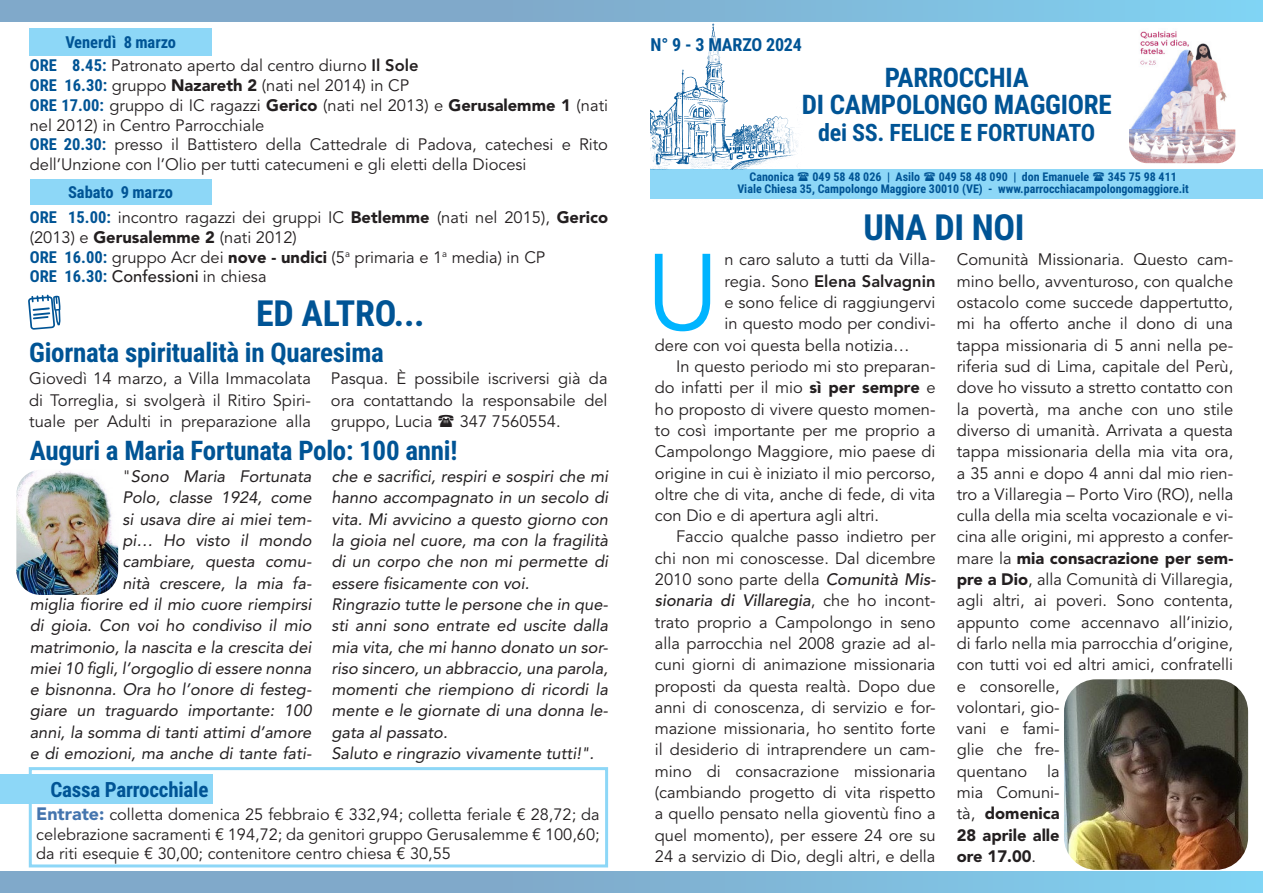
<style>
.page{position:relative;width:1263px;height:893px;background:#fff}
.page>*{position:absolute;margin:0;border:0;box-sizing:border-box;transform-origin:0 0}
.Primo_paragrafo{font:106.8px "Avenir LT Std";color:#00b4ff}
.Titolo_sezione__altro{font:700 36px "Roboto Condensed";letter-spacing:-.01em;color:#005495}
.Titolo_sezione__altro-2{font:700 27px "Roboto Condensed";letter-spacing:-.01em;color:#005495}
.Titolo_sezione__altro-3{font:700 24px "Roboto Condensed";letter-spacing:-.01em;color:#005495}
.Titolo_sezione__altro-4{font:700 21px "Roboto Condensed";letter-spacing:-.01em;color:#005495}
.Titolo_sezione__altro-5{font:700 18px "Roboto Condensed";letter-spacing:-.01em;color:#005495}
.Testo{font:16.5px/21.3px "Avenir LT Std";color:#231f20;text-align:justify}
.Testo-2{font:italic 16.5px/21.3px "Avenir LT Std";color:#231f20;text-align:justify}
.Appunti_date_calendario{font:16.5px/19.8px "Avenir LT Std";color:#231f20}
.Primo_paragrafo-2{font:16.5px "Avenir LT Std";color:#231f20}
.Appunti_date_calendario-2{font:500 16.5px "Avenir LT Std";color:#231f20}
.Date_calendario{font:700 16.5px "Roboto Condensed";letter-spacing:-.005em;color:#005495}
.Primo_paragrafo-3{font:800 16.5px "Avenir LT Std";color:#231f20}
.Primo_paragrafo-4{font:16.35px/19.6px "Avenir LT Std";color:#231f20;text-align:justify}
.t1{font:700 12px "Roboto Condensed";color:#005495}
.s1{font-family:"Roboto Condensed";font-weight:700;color:#005495}
.s2{font-weight:800}
.s3{font-weight:900}
.s4{font-weight:400}
.s5{font-style:normal}
.s6{font-weight:900;font-size:17.85px;color:#4575ae}
.s7{font-weight:500;font-style:italic}
</style>
<div class="page">
<div style="left:29px;top:767px;width:579px;height:100px;border:3px solid #8dd7f7"></div>
<div style="left:0;top:872px;width:1263px;height:21px;background:linear-gradient(to right,#809fc0,#80ccec)"></div>
<div style="left:0;top:0;width:1263px;height:21px;background:linear-gradient(to right,#809fc0,#80ccec)"></div>
<img style="left:1129px;top:31px;width:106px;height:132px">
<div style="left:651px;top:169px;width:612px;height:30px;background:#8dd7f7"></div>
<img style="left:651px;top:16px;width:176px;height:153px">
<div style="left:640px;top:37px;width:196px;height:24px;background:#fff"></div>
<div style="left:0;top:774px;width:213px;height:30px;background:#8dd7f7"></div>
<svg style="left:28px;top:295px;width:33px;height:35px"></svg>
<div style="left:30px;top:179px;width:182px;height:26px;background:#8dd7f7"></div>
<img style="left:16px;top:471px;width:102px;height:124px">
<img style="left:1064px;top:679px;width:184px;height:191px">
<div style="left:30px;top:28px;width:182px;height:27px;background:#8dd7f7"></div>
<p class="Date_calendario" style="left:65px;top:31px;width:112px">Venerdì 8 marzo</p>
<p class="Appunti_date_calendario" style="left:30px;top:56px;width:390px"><span class="s1">ORE 8.45:</span> Patronato aperto dal centro diurno <span class="s2">Il Sole</span></p>
<p class="Appunti_date_calendario" style="left:30px;top:76px;width:381px"><span class="s1">ORE 16.30:</span> gruppo <span class="s3">Nazareth 2</span> (nati nel 2014) in CP</p>
<p class="Appunti_date_calendario" style="left:30px;top:96px;width:580px"><span class="s1">ORE 17.00:</span> gruppo di IC ragazzi <span class="s3">Gerico</span> (nati nel 2013) e <span class="s3">Gerusalemme 1</span> (nati nel 2012) in Centro Parrocchiale</p>
<p class="Appunti_date_calendario" style="left:30px;top:135px;width:580px"><span class="s1">ORE 20.30:</span> presso il Battistero della Cattedrale di Padova, catechesi e Rito dell’Unzione con l’Olio per tutti catecumeni e gli eletti della Diocesi</p>
<p class="Appunti_date_calendario" style="left:30px;top:208px;width:580px"><span class="s1">ORE 15.00:</span> incontro ragazzi dei gruppi IC <span class="s3">Betlemme</span> (nati nel 2015), <span class="s3">Gerico </span>(2013) e <span class="s3">Gerusalemme 2</span> (nati 2012)</p>
<p class="Appunti_date_calendario" style="left:30px;top:247px;width:517px"><span class="s1">ORE 16.00:</span> gruppo Acr dei <span class="s3">nove - undici</span> (5<sup>a</sup> primaria e 1<sup>a</sup> media) in CP</p>
<p class="Appunti_date_calendario-2" style="left:30px;top:267px;width:238px"><span class="s1">ORE 16.30:</span> Confessioni <span class="s4">in chiesa</span></p>
<p class="Date_calendario" style="left:68px;top:181px;width:107px">Sabato 9 marzo</p>
<p class="Titolo_sezione__altro" style="left:256px;top:288px;width:170px">ED ALTRO...</p>
<p class="Titolo_sezione__altro-2" style="left:29px;top:334px;width:356px">Giornata spiritualità in Quaresima</p>
<p class="Testo" style="left:29px;top:368px;width:283px">Giovedì 14 marzo, a Villa Immacolata di Torreglia, si svolgerà il Ritiro Spiri&shy;tuale per Adulti in preparazione alla</p>
<p class="Testo" style="left:331px;top:368px;width:278px">Pasqua. È possibile iscriversi già da ora contattando la responsabile del gruppo, Lucia</p>
<p class="Testo" style="left:460px;top:411px;width:102px">347 7560554.</p>
<p class="Titolo_sezione__altro-2" style="left:30px;top:432px;width:429px">Auguri a Maria Fortunata Polo: 100 anni!</p>
<p class="Testo-2" style="left:30px;top:466px;width:283px;text-align:right"><span class="s5">"</span>Sono Maria Fortunata<br>Polo, classe 1924, come<br>si usava dire ai miei tem-<br>pi… Ho visto il mondo<br>cambiare, questa comu-<br>nità crescere, la mia fa-<br>miglia fiorire ed il mio cuore riempirsi di gioia. Con voi ho condiviso il mio matrimonio, la nascita e la crescita dei miei 10 figli, l’orgoglio di essere nonna e bisnonna. Ora ho l’onore di festeg&shy;giare un traguardo importante: 100 anni, la somma di tanti attimi d’amore e di emozioni, ma anche di tante fati-</p>
<p class="Testo-2" style="left:331px;top:466px;width:278px">che e sacrifici, respiri e sospiri che mi hanno accompagnato in un secolo di vita. Mi avvicino a questo giorno con la gioia nel cuore, ma con la fragilità di un corpo che non mi permette di essere fisicamente con voi.</p>
<p class="Testo-2" style="left:331px;top:594px;width:278px">Ringrazio tutte le persone che in que&shy;sti anni sono entrate ed uscite dalla mia vita, che mi hanno donato un sor&shy;riso sincero, un abbraccio, una parola, momenti che riempiono di ricordi la mente e le giornate di una donna le&shy;gata al passato.</p>
<p class="Testo-2" style="left:331px;top:743px;width:264px">Saluto e ringrazio vivamente tutti!".</p>
<p class="Titolo_sezione__altro-4" style="left:50px;top:775px;width:160px">Cassa Parrocchiale</p>
<p class="Primo_paragrafo-4" style="left:36px;top:805px;width:565px"><span class="s6">Entrate:</span> colletta domenica 25 febbraio € 332,94; colletta feriale € 28,72; da celebrazione sacramenti € 194,72; da genitori gruppo Gerusalemme € 100,60; da riti esequie € 30,00; contenitore centro chiesa € 30,55</p>
<p class="Titolo_sezione__altro-5" style="left:651px;top:32px;width:153px">N° 9 - 3 MARZO 2024</p>
<p class="Titolo_sezione__altro-2" style="left:885px;top:59px;width:145px">PARROCCHIA</p>
<p class="Titolo_sezione__altro-2" style="left:802px;top:86px;width:311px">DI CAMPOLONGO MAGGIORE</p>
<p class="Titolo_sezione__altro-3" style="left:818px;top:116px;width:279px">dei SS. FELICE E FORTUNATO</p>
<p class="t1" style="left:749px;top:169px;width:46px">Canonica</p>
<p class="t1" style="left:812px;top:169px;width:109px">049 58 48 026 | Asilo</p>
<p class="t1" style="left:939px;top:169px;width:152px">049 58 48 090 | don Emanuele</p>
<p class="t1" style="left:1108px;top:169px;width:70px">345 75 98 411</p>
<p class="t1" style="left:737px;top:181px;width:453px">Viale Chiesa 35, Campolongo Maggiore 30010 (VE) - www.parrocchiacampolongomaggiore.it</p>
<p class="Titolo_sezione__altro" style="left:863px;top:202px;width:163px">UNA DI NOI</p>
<p class="Primo_paragrafo" style="left:646px;top:231px;width:75px">U</p>
<p class="Primo_paragrafo-2" style="left:724px;top:250px;width:213px">n caro saluto a tutti da Villa-</p>
<p class="Primo_paragrafo-3" style="left:724px;top:271px;width:213px"><span class="s4">regia. Sono</span> Elena Salvagnin</p>
<p class="Primo_paragrafo-2" style="left:724px;top:293px;width:213px">e sono felice di raggiungervi</p>
<p class="Primo_paragrafo-2" style="left:724px;top:314px;width:213px">in questo modo per condivi-</p>
<p class="Primo_paragrafo-2" style="left:655px;top:335px;width:256px">dere con voi questa bella notizia…</p>
<p class="Testo" style="left:655px;top:356px;width:282px;text-indent:21px">In questo periodo mi sto preparan&shy;do infatti per il mio <span class="s3">sì per sempre</span> e ho proposto di vivere questo momen&shy;to così importante per me proprio a Campolongo Maggiore, mio paese di origine in cui è iniziato il mio percorso, oltre che di vita, anche di fede, di vita con Dio e di apertura agli altri.</p>
<p class="Testo" style="left:655px;top:527px;width:282px;text-indent:21px">Faccio qualche passo indietro per chi non mi conoscesse. Dal dicembre 2010 sono parte della <span class="s7">Comunità Mis&shy;sionaria di Villaregia</span>, che ho incont&shy;trato proprio a Campolongo in seno alla parrocchia nel 2008 grazie ad al&shy;cuni giorni di animazione missionaria proposti da questa realtà. Dopo due anni di conoscenza, di servizio e for&shy;mazione missionaria, ho sentito forte il desiderio di intraprendere un cam&shy;mino di consacrazione missionaria (cambiando progetto di vita rispetto a quello pensato nella gioventù fino a quel momento), per essere 24 ore su 24 a servizio di Dio, degli altri, e della</p>
<p class="Testo" style="left:957px;top:250px;width:278px;text-align:left">Comunità Missionaria. Questo cam&shy;mino bello, avventuroso, con qualche ostacolo come succede dappertutto, mi ha offerto anche il dono di una tappa missionaria di 5 anni nella pe&shy;riferia sud di Lima, capitale del Perù, dove ho vissuto a stretto contatto con la povertà, ma anche con uno stile diverso di umanità. Arrivata a questa tappa missionaria della mia vita ora, a 35 anni e dopo 4 anni dal mio rien&shy;tro a Villaregia – Porto Viro (RO), nella culla della mia scelta vocazionale e vi&shy;cina alle origini, mi appresto a confer&shy;mare la <span class="s3">mia consacrazione per sem&shy;pre a Dio</span>, alla Comunità di Villaregia, agli altri, ai poveri. Sono contenta, appunto come accennavo all’inizio, di farlo nella mia parrocchia d’origine, con tutti voi ed altri amici, confratelli e consorelle,<br>volontari, gio-<br>vani e fami-<br>glie che fre-<br>quentano la<br>mia Comuni-<br>tà, <span class="s3">domenica<br>28 aprile alle<br>ore 17.00</span>.</p>
</div>
